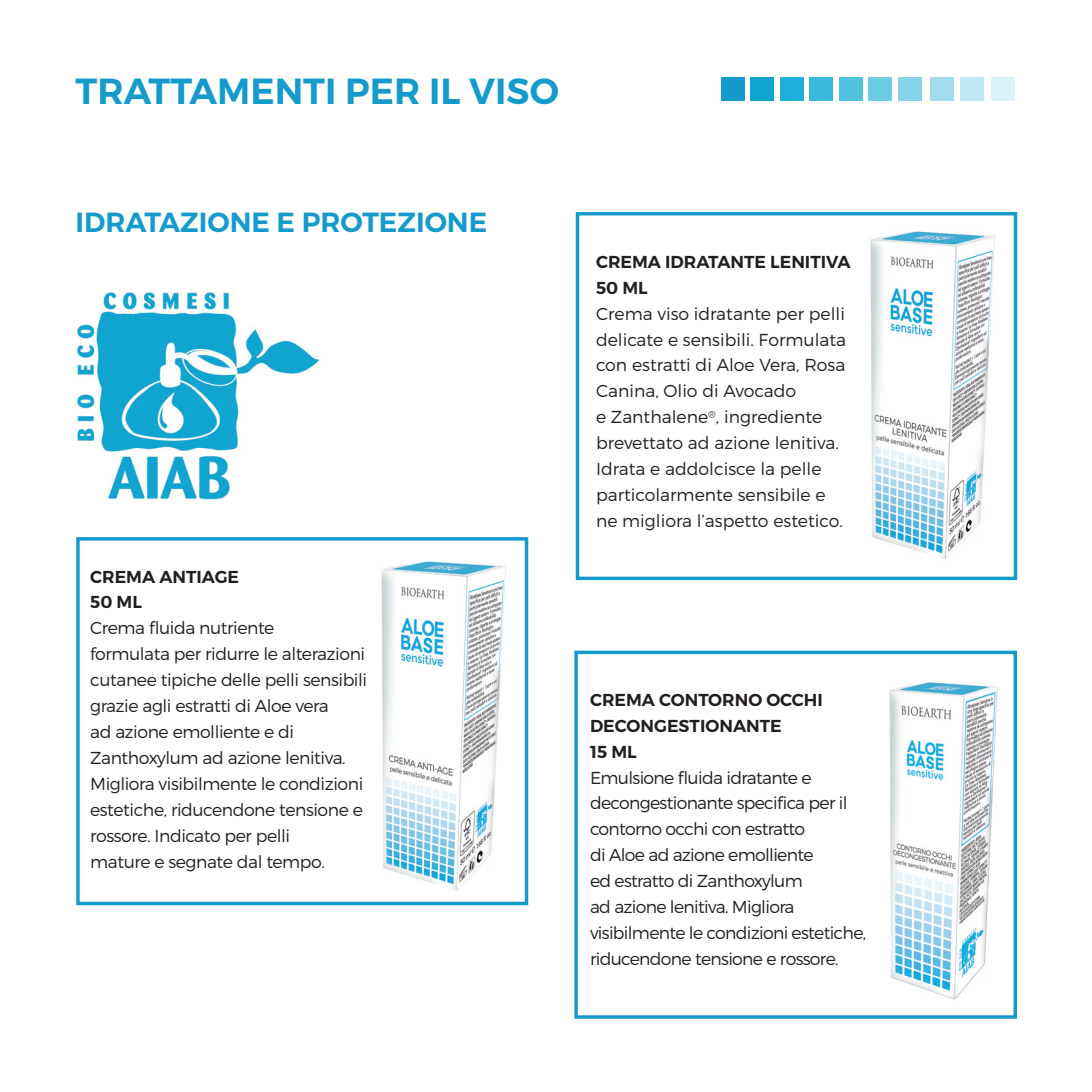
<style>
.page{position:relative;width:1092px;height:1092px;background:#fff}
.page>*{position:absolute;margin:0;border:0;box-sizing:border-box;transform-origin:0 0}
.t1{font:600 36.25px "Montserrat";color:#149bcb}
.t2{font:600 27.75px "Montserrat";color:#149bcb}
.t3{font:300 17.25px/26px "Montserrat";letter-spacing:-.025em;color:#231f20}
.t4{font:300 17.25px/26px "Montserrat";color:#231f20}
.t5{font:600 17.25px/26px "Montserrat";color:#231f20}
</style>
<div class="page">
<div style="left:76px;top:537px;width:452px;height:368px;border:3px solid #149bcb"></div>
<div style="left:574px;top:650px;width:442px;height:368px;border:3px solid #149bcb"></div>
<div style="left:575px;top:212px;width:442px;height:368px;border:3px solid #149bcb"></div>
<div style="left:720px;top:77px;width:24px;height:23px;background:#149bcb"></div>
<div style="left:750px;top:77px;width:24px;height:24px;background:#0fa5d0"></div>
<div style="left:779px;top:77px;width:24px;height:23px;background:#20afd8"></div>
<div style="left:809px;top:77px;width:24px;height:23px;background:#39b9dd"></div>
<div style="left:838px;top:77px;width:24px;height:23px;background:#51c4e1"></div>
<div style="left:868px;top:77px;width:24px;height:23px;background:#6acce5"></div>
<div style="left:898px;top:77px;width:24px;height:23px;background:#85d4e9"></div>
<div style="left:929px;top:77px;width:24px;height:23px;background:#a2dcec"></div>
<div style="left:960px;top:77px;width:23px;height:24px;background:#bee6f4"></div>
<div style="left:991px;top:77px;width:24px;height:24px;background:#dcf2f8"></div>
<img style="left:77px;top:292px;width:243px;height:208px">
<img style="left:381px;top:561px;width:125px;height:330px">
<img style="left:870px;top:231px;width:125px;height:329px">
<img style="left:889px;top:682px;width:109px;height:318px">
<h1 class="t1" style="left:76px;top:69px;width:485px">TRATTAMENTI PER IL VISO</h1>
<h2 class="t2" style="left:76px;top:205px;width:413px">IDRATAZIONE E PROTEZIONE</h2>
<p class="t5" style="left:90px;top:563px;width:150px">CREMA ANTIAGE<br>50 ML</p>
<p class="t3" style="left:90px;top:615px;width:278px">Crema fluida nutriente<br>formulata per ridurre le alterazioni cutanee tipiche delle pelli sensibili grazie agli estratti di Aloe vera<br>ad azione emolliente e di<br>Zanthoxylum ad azione lenitiva.<br>Migliora visibilmente le condizioni estetiche, riducendone tensione e rossore. Indicato per pelli<br>mature e segnate dal tempo.</p>
<p class="t5" style="left:596px;top:249px;width:256px">CREMA IDRATANTE LENITIVA<br>50 ML</p>
<p class="t4" style="left:596px;top:300px;width:252px">Crema viso idratante per pelli delicate e sensibili. Formulata con estratti di Aloe Vera, Rosa<br>Canina, Olio di Avocado<br>e Zanthalene<sup>®</sup>, ingrediente brevettato ad azione lenitiva.<br>Idrata e addolcisce la pelle particolarmente sensibile e ne migliora l’aspetto estetico.</p>
<p class="t5" style="left:590px;top:686px;width:234px">CREMA CONTORNO OCCHI<br>DECONGESTIONANTE<br>15 ML</p>
<p class="t3" style="left:590px;top:764px;width:278px">Emulsione fluida idratante e decongestionante specifica per il contorno occhi con estratto<br>di Aloe ad azione emolliente<br>ed estratto di Zanthoxylum<br>ad azione lenitiva. Migliora visibilmente le condizioni estetiche, riducendone tensione e rossore.</p>
</div>
